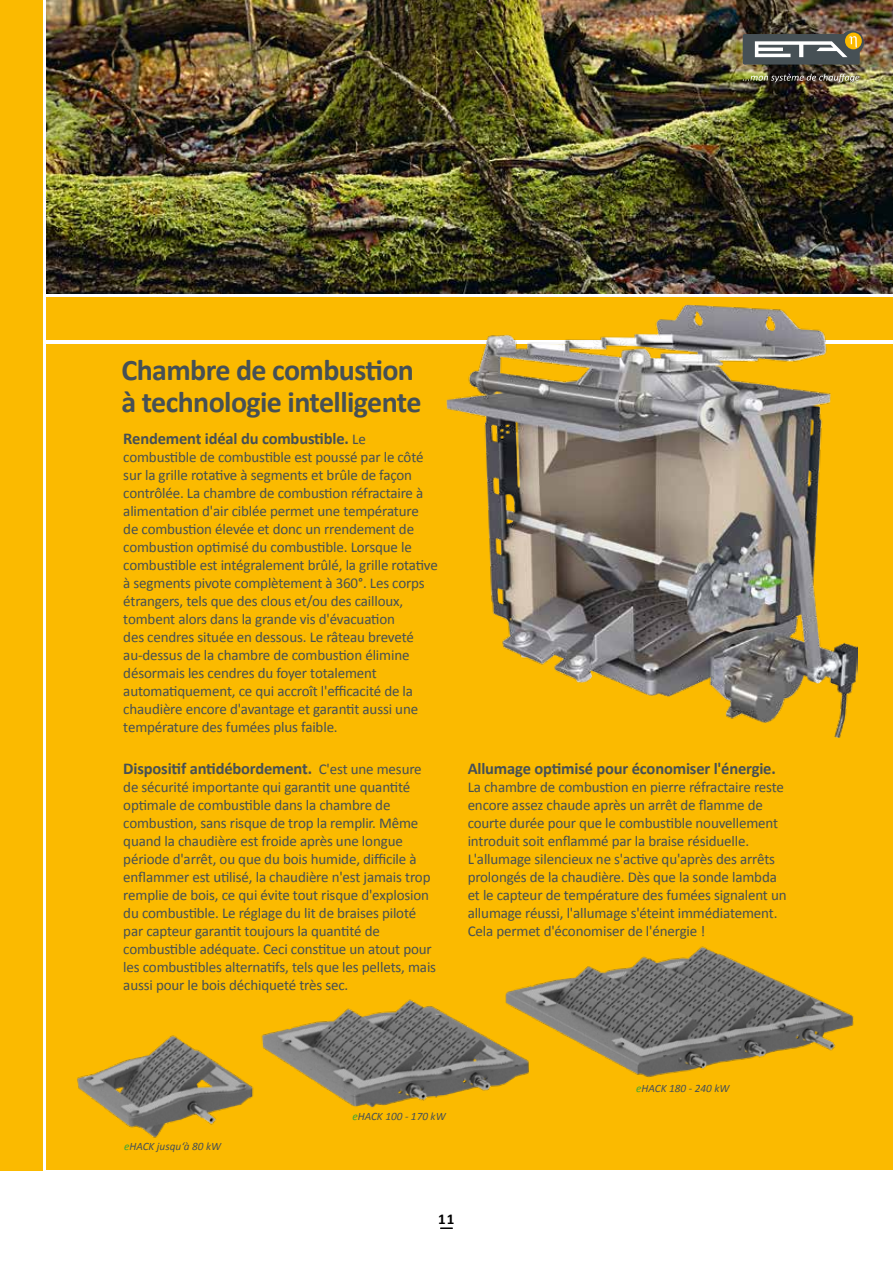
<style>
.page{position:relative;width:893px;height:1263px;background:#fff}
.page>*{position:absolute;margin:0;border:0;box-sizing:border-box;transform-origin:0 0}
.t1{font:700 30px/31.5px "Calibri";letter-spacing:-.02em;color:#465055}
.t2{font:700 16.5px "Calibri";letter-spacing:-.01em;color:#465055}
.t3{font:15px/18px "Calibri";letter-spacing:-.01em;color:#465055}
.t4{font:700 15px "Calibri";color:#000}
.t5{font:italic 11.25px "Calibri";color:#465055}
.s1{font-weight:400;font-size:15px}
.s2{color:#3fa535}
</style>
<div class="page">
<svg style="left:441px;top:1227px;width:11px;height:2px"></svg>
<div style="left:47px;top:344px;width:846px;height:826px;background:#fbba00"></div>
<div style="left:47px;top:298px;width:846px;height:42px;background:#fbba00"></div>
<div style="left:0;top:0;width:43px;height:1170px;background:#fbba00"></div>
<img style="left:447px;top:304px;width:411px;height:433px">
<img style="left:47px;top:0;width:846px;height:294px">
<img style="left:77px;top:946px;width:777px;height:192px">
<svg style="left:743px;top:31px;width:121px;height:33px;background:#71736c"></svg>
<img style="left:743px;top:70px;width:117px;height:13px">
<h1 class="t1" style="left:121px;top:355px;width:302px">Chambre de combustion à technologie intelligente</h1>
<p class="t2" style="left:123px;top:428px;width:244px">Rendement idéal du combustible. <span class="s1">Le</span></p>
<p class="t3" style="left:123px;top:448px;width:316px">combustible de combustible est poussé par le côté sur la grille rotative à segments et brûle de façon contrôlée. La chambre de combustion réfractaire à alimentation d'air ciblée permet une température<br>de combustion élevée et donc un rrendement de combustion optimisé du combustible. Lorsque le combustible est intégralement brûlé, la grille rotative à segments pivote complètement à 360°. Les corps étrangers, tels que des clous et/ou des cailloux, tombent alors dans la grande vis d'évacuation<br>des cendres située en dessous. Le râteau breveté au-dessus de la chambre de combustion élimine désormais les cendres du foyer totalement automatiquement, ce qui accroît l'efficacité de la chaudière encore d'avantage et garantit aussi une température des fumées plus faible.</p>
<p class="t2" style="left:123px;top:758px;width:300px">Dispositif antidébordement. <span class="s1">C'est une mesure</span></p>
<p class="t3" style="left:123px;top:778px;width:314px">de sécurité importante qui garantit une quantité optimale de combustible dans la chambre de combustion, sans risque de trop la remplir. Même quand la chaudière est froide après une longue période d'arrêt, ou que du bois humide, difficile à enflammer est utilisé, la chaudière n'est jamais trop remplie de bois, ce qui évite tout risque d'explosion du combustible. Le réglage du lit de braises piloté par capteur garantit toujours la quantité de combustible adéquate. Ceci constitue un atout pour les combustibles alternatifs, tels que les pellets, mais aussi pour le bois déchiqueté très sec.</p>
<p class="t2" style="left:468px;top:758px;width:310px">Allumage optimisé pour économiser l'énergie.</p>
<p class="t3" style="left:468px;top:778px;width:320px">La chambre de combustion en pierre réfractaire reste encore assez chaude après un arrêt de flamme de courte durée pour que le combustible nouvellement introduit soit enflammé par la braise résiduelle.<br>L'allumage silencieux ne s'active qu'après des arrêts prolongés de la chaudière. Dès que la sonde lambda et le capteur de température des fumées signalent un allumage réussi, l'allumage s'éteint immédiatement.<br>Cela permet d'économiser de l'énergie !</p>
<p class="t5" style="left:124px;top:1138px;width:99px"><span class="s2">e</span>HACK jusqu‘à 80 kW</p>
<p class="t5" style="left:352px;top:1108px;width:95px"><span class="s2">e</span>HACK 100 - 170 kW</p>
<p class="t4" style="left:438px;top:1209px;width:18px">11</p>
<p class="t5" style="left:636px;top:1080px;width:95px"><span class="s2">e</span>HACK 180 - 240 kW</p>
</div>
